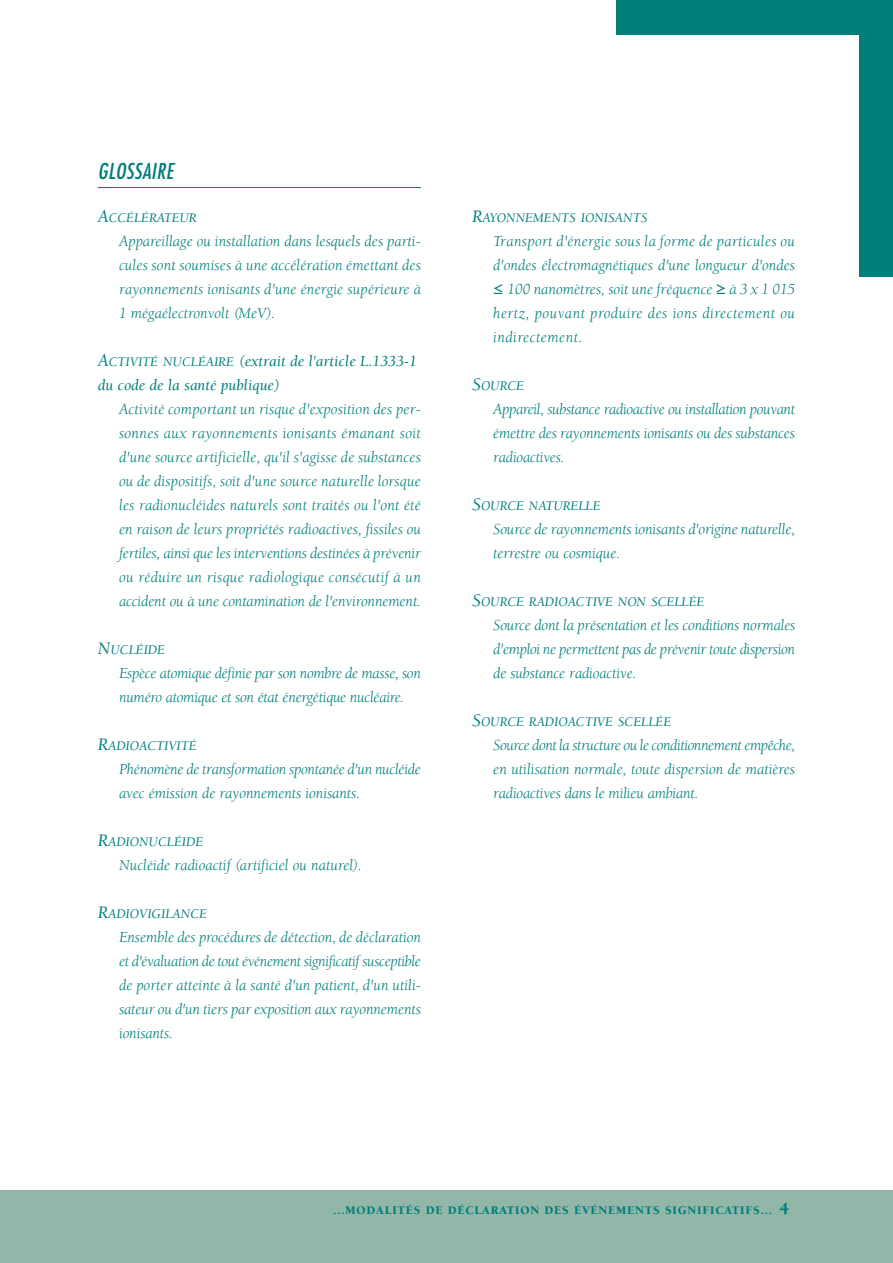
<style>
.page{position:relative;width:893px;height:1263px;background:#fff}
.page>*{position:absolute;margin:0;border:0;box-sizing:border-box;transform-origin:0 0}
.t1{font:italic condensed 21.3px "Futura";color:#007e7a}
.t2{font:italic 15.75px/24px "Berkeley";letter-spacing:-.01em;color:#007e7a;text-align:justify}
.t3{font:italic 15.75px/24px "Berkeley";color:#007e7a}
.t4{font:italic 13.5px "Berkeley";color:#007e7a}
.t5{font:900 12px "Berkeley";letter-spacing:.065em;color:#007e7a}
.s1{font-size:18px}
.s2{font-size:13.5px}
.s3{font-family:"Lucida Sans";font-style:normal}
</style>
<div class="page">
<div style="left:0;top:1191px;width:893px;height:72px;background:#92b7a9"></div>
<hr style="left:98px;top:187px;width:323px;height:1px;background:#007e7a">
<div style="left:859px;top:0;width:34px;height:276px;background:#007e7a"></div>
<div style="left:617px;top:0;width:276px;height:34px;background:#007e7a"></div>
<h1 class="t1" style="left:98px;top:161px;width:80px">GLOSSAIRE</h1>
<p class="t4" style="left:98px;top:212px;width:100px"><span class="s1">A</span>CCÉLÉRATEUR</p>
<p class="t2" style="left:119px;top:230px;width:303px">Appareillage ou installation dans lesquels des parti&shy;cules sont soumises à une accélération émettant des rayonnements ionisants d'une énergie supérieure à 1 mégaélectronvolt (MeV).</p>
<p class="t3" style="left:98px;top:350px;width:321px"><span class="s1">A</span><span class="s2">CTIVITÉ NUCLÉAIRE</span> (extrait de l'article L.1333-1 du code de la santé publique)</p>
<p class="t2" style="left:119px;top:398px;width:303px">Activité comportant un risque d'exposition des per&shy;sonnes aux rayonnements ionisants émanant soit d'une source artificielle, qu'il s'agisse de substances ou de dispositifs, soit d'une source naturelle lorsque les radionucléides naturels sont traités ou l'ont été en raison de leurs propriétés radioactives, fissiles ou fertiles, ainsi que les interventions destinées à prévenir ou réduire un risque radiologique consécutif à un accident ou à une contamination de l'environnement.</p>
<p class="t4" style="left:98px;top:644px;width:69px"><span class="s1">N</span>UCLÉIDE</p>
<p class="t2" style="left:119px;top:662px;width:303px">Espèce atomique définie par son nombre de masse, son numéro atomique et son état énergétique nucléaire.</p>
<p class="t4" style="left:98px;top:740px;width:100px"><span class="s1">R</span>ADIOACTIVITÉ</p>
<p class="t2" style="left:119px;top:758px;width:303px">Phénomène de transformation spontanée d'un nucléide avec émission de rayonnements ionisants.</p>
<p class="t4" style="left:98px;top:836px;width:107px"><span class="s1">R</span>ADIONUCLÉIDE</p>
<p class="t2" style="left:119px;top:854px;width:244px">Nucléide radioactif (artificiel ou naturel).</p>
<p class="t4" style="left:98px;top:908px;width:111px"><span class="s1">R</span>ADIOVIGILANCE</p>
<p class="t2" style="left:119px;top:926px;width:303px">Ensemble des procédures de détection, de déclaration et d'évaluation de tout événement significatif susceptible de porter atteinte à la santé d'un patient, d'un utili&shy;sateur ou d'un tiers par exposition aux rayonnements ionisants.</p>
<p class="t4" style="left:472px;top:212px;width:177px"><span class="s1">R</span>AYONNEMENTS IONISANTS</p>
<p class="t2" style="left:493px;top:230px;width:303px">Transport d'énergie sous la forme de particules ou d'ondes électromagnétiques d'une longueur d'ondes <span class="s3">≤</span> 100 nanomètres, soit une fréquence <span class="s3">≥</span> à 3 x 1 015 hertz, pouvant produire des ions directement ou indirectement.</p>
<p class="t4" style="left:472px;top:380px;width:53px"><span class="s1">S</span>OURCE</p>
<p class="t2" style="left:493px;top:398px;width:303px">Appareil, substance radioactive ou installation pouvant émettre des rayonnements ionisants ou des substances radioactives.</p>
<p class="t4" style="left:472px;top:500px;width:130px"><span class="s1">S</span>OURCE NATURELLE</p>
<p class="t2" style="left:493px;top:518px;width:303px">Source de rayonnements ionisants d'origine naturelle, terrestre ou cosmique.</p>
<p class="t4" style="left:472px;top:596px;width:234px"><span class="s1">S</span>OURCE RADIOACTIVE NON SCELLÉE</p>
<p class="t2" style="left:493px;top:614px;width:304px">Source dont la présentation et les conditions normales d'emploi ne permettent pas de prévenir toute dispersion de substance radioactive.</p>
<p class="t4" style="left:472px;top:716px;width:201px"><span class="s1">S</span>OURCE RADIOACTIVE SCELLÉE</p>
<p class="t2" style="left:493px;top:734px;width:303px">Source dont la structure ou le conditionnement empêche, en utilisation normale, toute dispersion de matières radioactives dans le milieu ambiant.</p>
<p class="t5" style="left:333px;top:1205px;width:458px">...MODALITÉS DE DÉCLARATION DES ÉVÉNEMENTS SIGNIFICATIFS... <span class="s1">4</span></p>
</div>
